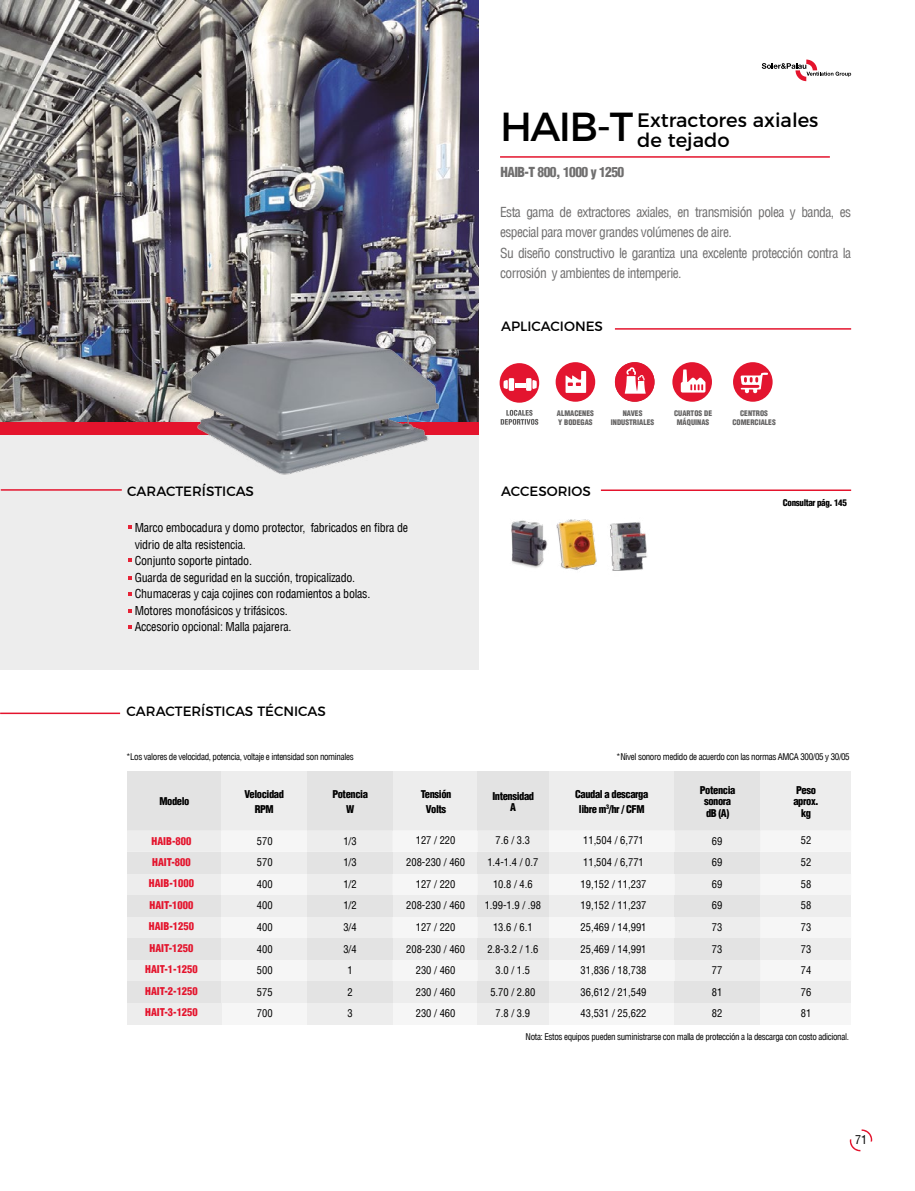
<style>
.page{position:relative;width:915px;height:1191px;background:#fff}
.page>*{position:absolute;margin:0;border:0;box-sizing:border-box;transform-origin:0 0}
.t1{font:40.5px "Montserrat";color:#000}
.t2{font:19.5px/20.4px "Montserrat";color:#000}
.t3{font:condensed 13.5px/20.2px "Helvetica LT";letter-spacing:-.04em;color:#706f6f}
.t4{font:13.5px "Montserrat";color:#000}
.t5{font:900 condensed 13.5px "Helvetica LT";letter-spacing:-.04em;color:#706f6f}
.t6{font:condensed 12px/16.5px "Helvetica LT";letter-spacing:-.02em;color:#000}
.t7{font:condensed 10.5px/21.6px "Helvetica LT";color:#000;text-align:justify}
.t8{font:900 condensed 10.5px/11.4px "Helvetica LT";letter-spacing:-.04em;color:#000;text-align:center}
.t9{font:900 condensed 10.5px/21.5px "Helvetica LT";color:#e4142d;text-align:center}
.t10{font:condensed 9px "Helvetica LT";letter-spacing:-.04em;color:#000}
.t11{font:900 condensed 9px "Helvetica LT";letter-spacing:-.04em;color:#000}
.t12{font:900 condensed 7.5px/9px "Helvetica LT";color:#646363;text-align:center}
</style>
<div class="page">
<svg style="left:761px;top:60px;width:89px;height:21px"></svg>
<svg style="left:849px;top:1129px;width:22px;height:22px"></svg>
<div style="left:221px;top:1003px;width:86px;height:21px;background:#f6f6f6"></div>
<div style="left:307px;top:1003px;width:85px;height:21px;background:#ededed"></div>
<div style="left:393px;top:1003px;width:84px;height:21px;background:#f6f6f6"></div>
<div style="left:477px;top:1003px;width:73px;height:21px;background:#ededed"></div>
<div style="left:549px;top:1003px;width:125px;height:21px;background:#f6f6f6"></div>
<div style="left:760px;top:1003px;width:90px;height:21px;background:#f6f6f6"></div>
<div style="left:674px;top:1003px;width:86px;height:21px;background:#ededed"></div>
<div style="left:127px;top:1003px;width:94px;height:21px;background:#ededed"></div>
<div style="left:1px;top:421px;width:477px;height:249px;background:#ededed"></div>
<div style="left:1px;top:421px;width:477px;height:14px;background:#e4142d"></div>
<img style="left:1px;top:0;width:477px;height:421px">
<hr style="left:1px;top:489px;width:121px;height:2px;background:#e4142d">
<svg style="left:128px;top:526px;width:4px;height:3px"></svg>
<svg style="left:128px;top:558px;width:4px;height:3px"></svg>
<svg style="left:128px;top:576px;width:4px;height:3px"></svg>
<svg style="left:128px;top:593px;width:4px;height:3px"></svg>
<svg style="left:128px;top:609px;width:4px;height:4px"></svg>
<svg style="left:128px;top:625px;width:4px;height:3px"></svg>
<hr style="left:614px;top:328px;width:236px;height:2px;background:#e4142d">
<hr style="left:500px;top:156px;width:329px;height:2px;background:#e4142d">
<img style="left:178px;top:319px;width:268px;height:156px">
<div style="left:672px;top:362px;width:39px;height:40px;background:#e3152f;border-radius:50%"></div>
<svg style="left:680px;top:369px;width:25px;height:23px"></svg>
<div style="left:732px;top:362px;width:40px;height:40px;background:#e3152f;border-radius:50%"></div>
<svg style="left:740px;top:372px;width:27px;height:21px"></svg>
<img style="left:511px;top:520px;width:37px;height:48px">
<hr style="left:600px;top:489px;width:250px;height:2px;background:#e4142d">
<div style="left:499px;top:363px;width:40px;height:40px;background:#e3152f;border-radius:50%"></div>
<div style="left:526px;top:378px;width:5px;height:13px;background:#fff"></div>
<svg style="left:532px;top:380px;width:4px;height:9px"></svg>
<div style="left:508px;top:378px;width:6px;height:13px;background:#fff"></div>
<svg style="left:503px;top:380px;width:4px;height:9px"></svg>
<hr style="left:514px;top:383px;width:11px;height:4px;background:#fff">
<div style="left:614px;top:362px;width:40px;height:40px;background:#e3152f;border-radius:50%"></div>
<svg style="left:624px;top:367px;width:21px;height:27px"></svg>
<div style="left:555px;top:362px;width:40px;height:40px;background:#e3152f;border-radius:50%"></div>
<svg style="left:565px;top:371px;width:21px;height:22px"></svg>
<svg style="left:500px;top:410px;width:38px;height:15px"></svg>
<hr style="left:0;top:712px;width:120px;height:2px;background:#e4142d">
<div style="left:127px;top:770px;width:94px;height:60px;background:#e3e3e3"></div>
<div style="left:221px;top:770px;width:86px;height:60px;background:#ededed"></div>
<div style="left:307px;top:770px;width:85px;height:60px;background:#e3e3e3"></div>
<div style="left:393px;top:770px;width:84px;height:60px;background:#ededed"></div>
<div style="left:477px;top:770px;width:73px;height:60px;background:#e3e3e3"></div>
<div style="left:549px;top:770px;width:125px;height:60px;background:#ededed"></div>
<div style="left:760px;top:770px;width:90px;height:60px;background:#ededed"></div>
<div style="left:674px;top:770px;width:86px;height:60px;background:#e3e3e3"></div>
<svg style="left:127px;top:830px;width:723px;height:65px"></svg>
<svg style="left:127px;top:916px;width:723px;height:65px"></svg>
<div style="left:127px;top:852px;width:94px;height:21px;background:#e3e3e3"></div>
<div style="left:127px;top:895px;width:94px;height:21px;background:#e3e3e3"></div>
<div style="left:221px;top:852px;width:86px;height:21px;background:#ededed"></div>
<div style="left:221px;top:895px;width:86px;height:21px;background:#ededed"></div>
<div style="left:307px;top:852px;width:85px;height:21px;background:#e3e3e3"></div>
<div style="left:307px;top:895px;width:85px;height:21px;background:#e3e3e3"></div>
<div style="left:393px;top:852px;width:84px;height:21px;background:#ededed"></div>
<div style="left:393px;top:895px;width:84px;height:21px;background:#ededed"></div>
<div style="left:477px;top:852px;width:73px;height:21px;background:#e3e3e3"></div>
<div style="left:477px;top:895px;width:73px;height:21px;background:#e3e3e3"></div>
<div style="left:549px;top:852px;width:125px;height:21px;background:#ededed"></div>
<div style="left:549px;top:895px;width:125px;height:21px;background:#ededed"></div>
<div style="left:760px;top:852px;width:90px;height:21px;background:#ededed"></div>
<div style="left:760px;top:895px;width:90px;height:21px;background:#ededed"></div>
<div style="left:674px;top:852px;width:86px;height:21px;background:#e3e3e3"></div>
<div style="left:674px;top:895px;width:86px;height:21px;background:#e3e3e3"></div>
<div style="left:127px;top:938px;width:94px;height:21px;background:#e3e3e3"></div>
<div style="left:221px;top:938px;width:86px;height:21px;background:#ededed"></div>
<div style="left:307px;top:938px;width:85px;height:21px;background:#e3e3e3"></div>
<div style="left:393px;top:938px;width:84px;height:21px;background:#ededed"></div>
<div style="left:477px;top:938px;width:73px;height:21px;background:#e3e3e3"></div>
<div style="left:549px;top:938px;width:125px;height:21px;background:#ededed"></div>
<div style="left:760px;top:938px;width:90px;height:21px;background:#ededed"></div>
<div style="left:674px;top:938px;width:86px;height:21px;background:#e3e3e3"></div>
<div style="left:127px;top:981px;width:94px;height:22px;background:#e3e3e3"></div>
<div style="left:221px;top:981px;width:86px;height:22px;background:#ededed"></div>
<div style="left:307px;top:981px;width:85px;height:22px;background:#e3e3e3"></div>
<div style="left:393px;top:981px;width:84px;height:22px;background:#ededed"></div>
<div style="left:477px;top:981px;width:73px;height:22px;background:#e3e3e3"></div>
<div style="left:549px;top:981px;width:125px;height:22px;background:#ededed"></div>
<div style="left:760px;top:981px;width:90px;height:22px;background:#ededed"></div>
<div style="left:674px;top:981px;width:86px;height:22px;background:#e3e3e3"></div>
<img style="left:556px;top:519px;width:41px;height:51px">
<img style="left:610px;top:522px;width:38px;height:49px">
<h2 class="t2" style="left:637px;top:108px;width:182px">Extractores axiales de tejado</h2>
<h1 class="t1" style="left:500px;top:94px;width:135px">HAIB-T</h1>
<p class="t5" style="left:500px;top:164px;width:125px">HAIB-T 800, 1000 y 1250</p>
<p class="t3" style="left:500px;top:202px;width:352px">Esta gama de extractores axiales, en transmisión polea y banda, es especial para mover grandes volúmenes de aire.<br>Su diseño constructivo le garantiza una excelente protección contra la corrosión y ambientes de intemperie.</p>
<p class="t4" style="left:501px;top:315px;width:103px">APLICACIONES</p>
<p class="t4" style="left:127px;top:480px;width:128px">CARACTERÍSTICAS</p>
<p class="t6" style="left:135px;top:519px;width:275px">Marco embocadura y domo protector, fabricados en fibra de vidrio de alta resistencia.<br>Conjunto soporte pintado.<br>Guarda de seguridad en la succión, tropicalizado.<br>Chumaceras y caja cojines con rodamientos a bolas.<br>Motores monofásicos y trifásicos.<br>Accesorio opcional: Malla pajarera.</p>
<p class="t4" style="left:126px;top:700px;width:201px">CARACTERÍSTICAS TÉCNICAS</p>
<p class="t12" style="left:556px;top:408px;width:39px;text-align:left">ALMACENES<br>Y BODEGAS</p>
<p class="t12" style="left:610px;top:408px;width:45px">NAVES<br>INDUSTRIALES</p>
<p class="t12" style="left:673px;top:408px;width:40px">CUARTOS DE<br>MÁQUINAS</p>
<p class="t12" style="left:732px;top:408px;width:45px">CENTROS<br>COMERCIALES</p>
<p class="t4" style="left:501px;top:480px;width:91px">ACCESORIOS</p>
<p class="t11" style="left:782px;top:496px;width:65px">Consultar pág. 145</p>
<p class="t10" style="left:616px;top:751px;width:235px">*Nivel sonoro medido de acuerdo con las normas AMCA 300/05 y 30/05</p>
<p class="t10" style="left:126px;top:751px;width:229px">*Los valores de velocidad, potencia, voltaje e intensidad son nominales</p>
<p class="t8" style="left:244px;top:787px;width:41px;line-height:14.4px">Velocidad<br>RPM</p>
<p class="t8" style="left:159px;top:795px;width:31px">Modelo</p>
<p class="t8" style="left:332px;top:787px;width:37px;line-height:14.4px">Potencia<br>W</p>
<p class="t8" style="left:699px;top:784px;width:37px">Potencia sonora dB (A)</p>
<p class="t8" style="left:492px;top:790px;width:43px">Intensidad<br>A</p>
<p class="t8" style="left:793px;top:784px;width:27px">Peso aprox. kg</p>
<p class="t8" style="left:420px;top:787px;width:32px;line-height:14.4px">Tensión<br>Volts</p>
<p class="t8" style="left:575px;top:787px;width:75px;line-height:14.4px">Caudal a descarga libre m<sup>3</sup>/hr / CFM</p>
<p class="t7" style="left:406px;top:829px;width:60px;text-align:center">127 / 220<br>208-230 / 460<br>127 / 220<br>208-230 / 460<br>127 / 220<br>208-230 / 460<br>230 / 460<br>230 / 460<br>230 / 460</p>
<p class="t7" style="left:580px;top:829px;width:67px;text-align:left">11,504 / 6,771<br>11,504 / 6,771<br>19,152 / 11,237<br>19,152 / 11,237<br>25,469 / 14,991<br>25,469 / 14,991<br>31,836 / 18,738<br>36,612 / 21,549<br>43,531 / 25,622</p>
<p class="t9" style="left:145px;top:830px;width:54px">HAIB-800<br>HAIT-800<br>HAIB-1000<br>HAIT-1000<br>HAIB-1250<br>HAIT-1250<br>HAIT-1-1250<br>HAIT-2-1250<br>HAIT-3-1250</p>
<p class="t7" style="left:257px;top:830px;width:17px">570<br>570<br>400<br>400<br>400<br>400<br>500<br>575<br>700</p>
<p class="t7" style="left:343px;top:830px;width:15px;text-align:center">1/3<br>1/3<br>1/2<br>1/2<br>3/4<br>3/4<br>1<br>2<br>3</p>
<p class="t7" style="left:711px;top:830px;width:12px">69<br>69<br>69<br>69<br>73<br>73<br>77<br>81<br>82</p>
<p class="t7" style="left:484px;top:829px;width:58px;text-align:center">7.6 / 3.3<br>1.4-1.4 / 0.7<br>10.8 / 4.6<br>1.99-1.9 / .98<br>13.6 / 6.1<br>2.8-3.2 / 1.6<br>3.0 / 1.5<br>5.70 / 2.80<br>7.8 / 3.9</p>
<p class="t7" style="left:800px;top:829px;width:12px">52<br>52<br>58<br>58<br>73<br>73<br>74<br>76<br>81</p>
<p class="t10" style="left:525px;top:1030px;width:325px">Nota: Estos equipos pueden suministrarse con malla de protección a la descarga con costo adicional.</p>
<p class="t6" style="left:854px;top:1131px;width:13px">71</p>
</div>
